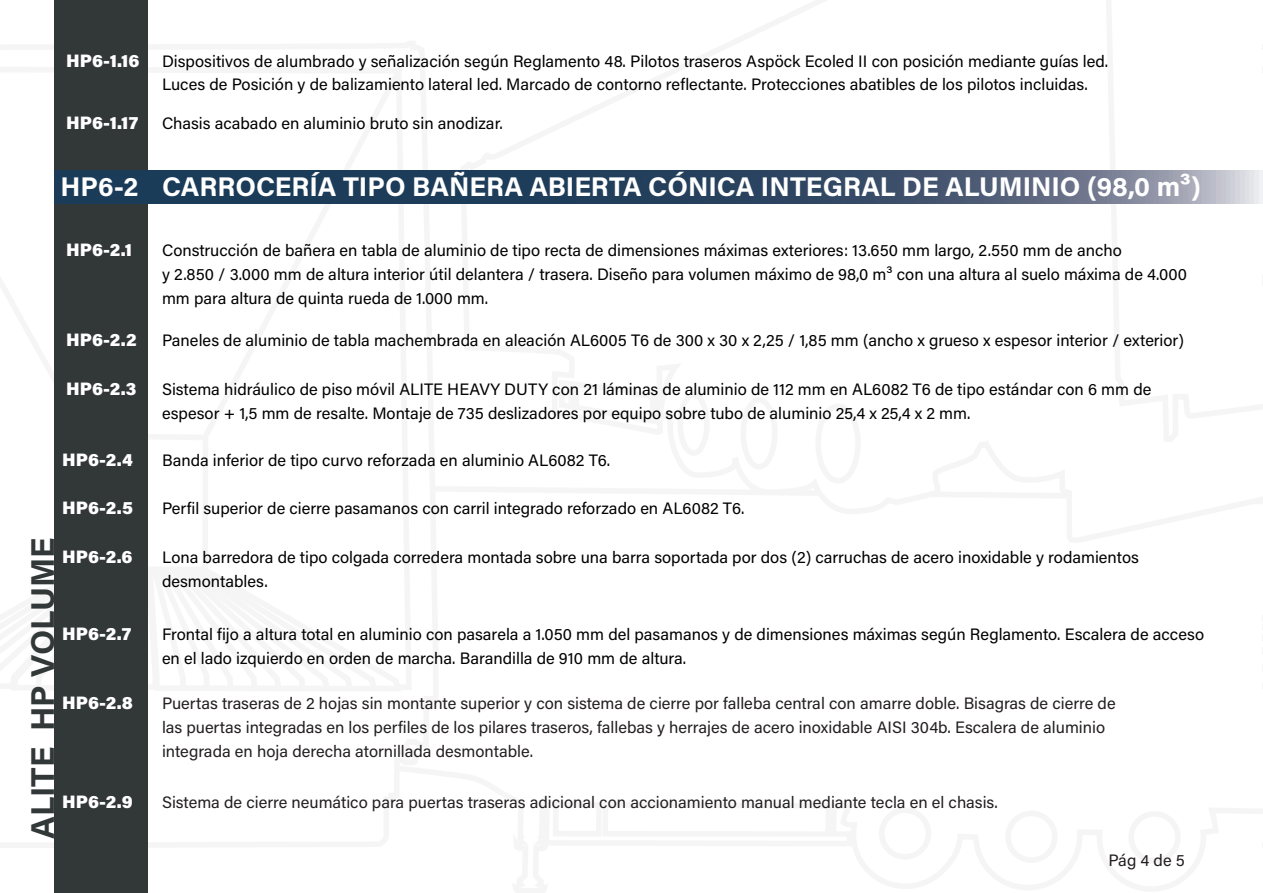
<style>
.page{position:relative;width:1263px;height:893px;background:#fff}
.page>*{position:absolute;margin:0;border:0;box-sizing:border-box;transform-origin:0 0}
.t1{font:700 33px "Acumin Pro";color:#323738}
.t2{font:700 27px "Acumin Pro";color:#fff}
.t3{font:900 18px "Acumin Pro";color:#fff}
.t4{font:16.5px/24px "Acumin Pro";color:#000001}
.t5{font:16.5px/24px "Acumin Pro";color:#231f20}
.s1{font-weight:900;font-size:18px;color:#fff}
</style>
<div class="page">
<div style="left:1005px;top:810px;width:53px;height:53px;border:6px solid #3e3e3f;border-radius:50%"></div>
<div style="left:879px;top:807px;width:52px;height:53px;border:6px solid #3e3e3f;border-radius:50%"></div>
<div style="left:740px;top:397px;width:38px;height:73px;border:6px solid #3e3e3f;border-radius:50%"></div>
<div style="left:677px;top:392px;width:33px;height:64px;border:6px solid #3e3e3f;border-radius:50%"></div>
<div style="left:815px;top:403px;width:46px;height:81px;border:6px solid #3e3e3f;border-radius:50%"></div>
<div style="left:54px;top:0;width:94px;height:893px;background:#323738"></div>
<svg style="left:54px;top:170px;width:1209px;height:33px;background:#3c536d"></svg>
<p class="t4" style="left:66px;top:49px;width:1044px"><span class="s1">HP6-1.16</span> Dispositivos de alumbrado y señalización según Reglamento 48. Pilotos traseros Aspöck Ecoled II con posición mediante guías led.</p>
<p class="t4" style="left:162px;top:72px;width:927px">Luces de Posición y de balizamiento lateral led. Marcado de contorno reflectante. Protecciones abatibles de los pilotos incluidas.</p>
<p class="t3" style="left:66px;top:110px;width:74px">HP6-1.17</p>
<p class="t4" style="left:162px;top:111px;width:342px">Chasis acabado en aluminio bruto sin anodizar.</p>
<p class="t2" style="left:61px;top:168px;width:1142px">HP6-2 CARROCERÍA TIPO BAÑERA ABIERTA CÓNICA INTEGRAL DE ALUMINIO (98,0 m³)</p>
<p class="t1" style="left:19px;top:839px;width:303px;rotate:-90deg">ALITE HP VOLUME</p>
<p class="t3" style="left:66px;top:237px;width:68px">HP6-2.1</p>
<p class="t4" style="left:162px;top:237px;width:961px">Construcción de bañera en tabla de aluminio de tipo recta de dimensiones máximas exteriores: 13.650 mm largo, 2.550 mm de ancho</p>
<p class="t4" style="left:162px;top:261px;width:1026px">y 2.850 / 3.000 mm de altura interior útil delantera / trasera. Diseño para volumen máximo de 98,0 m³ con una altura al suelo máxima de 4.000 mm para altura de quinta rueda de 1.000 mm.</p>
<p class="t3" style="left:66px;top:327px;width:72px">HP6-2.2</p>
<p class="t4" style="left:162px;top:327px;width:1024px">Paneles de aluminio de tabla machembrada en aleación AL6005 T6 de 300 x 30 x 2,25 / 1,85 mm (ancho x grueso x espesor interior / exterior)</p>
<p class="t3" style="left:66px;top:376px;width:72px">HP6-2.3</p>
<p class="t4" style="left:162px;top:377px;width:991px">Sistema hidráulico de piso móvil ALITE HEAVY DUTY con 21 láminas de aluminio de 112 mm en AL6082 T6 de tipo estándar con 6 mm de espesor + 1,5 mm de resalte. Montaje de 735 deslizadores por equipo sobre tubo de aluminio 25,4 x 25,4 x 2 mm.</p>
<p class="t3" style="left:62px;top:447px;width:72px">HP6-2.4</p>
<p class="t4" style="left:162px;top:447px;width:450px">Banda inferior de tipo curvo reforzada en aluminio AL6082 T6.</p>
<p class="t3" style="left:62px;top:495px;width:72px">HP6-2.5</p>
<p class="t4" style="left:162px;top:495px;width:584px">Perfil superior de cierre pasamanos con carril integrado reforzado en AL6082 T6.</p>
<p class="t3" style="left:62px;top:544px;width:72px">HP6-2.6</p>
<p class="t4" style="left:162px;top:545px;width:978px">Lona barredora de tipo colgada corredera montada sobre una barra soportada por dos (2) carruchas de acero inoxidable y rodamientos desmontables.</p>
<p class="t3" style="left:62px;top:621px;width:71px">HP6-2.7</p>
<p class="t4" style="left:162px;top:621px;width:1043px">Frontal fijo a altura total en aluminio con pasarela a 1.050 mm del pasamanos y de dimensiones máximas según Reglamento. Escalera de acceso en el lado izquierdo en orden de marcha. Barandilla de 910 mm de altura.</p>
<p class="t3" style="left:62px;top:690px;width:72px">HP6-2.8</p>
<p class="t5" style="left:162px;top:690px;width:955px">Puertas traseras de 2 hojas sin montante superior y con sistema de cierre por falleba central con amarre doble. Bisagras de cierre de las puertas integradas en los perfiles de los pilares traseros, fallebas y herrajes de acero inoxidable AISI 304b. Escalera de aluminio integrada en hoja derecha atornillada desmontable.</p>
<p class="t3" style="left:62px;top:789px;width:72px">HP6-2.9</p>
<p class="t5" style="left:162px;top:789px;width:837px">Sistema de cierre neumático para puertas traseras adicional con accionamiento manual mediante tecla en el chasis.</p>
<p class="t5" style="left:1108px;top:847px;width:78px">Pág 4 de 5</p>
</div>
